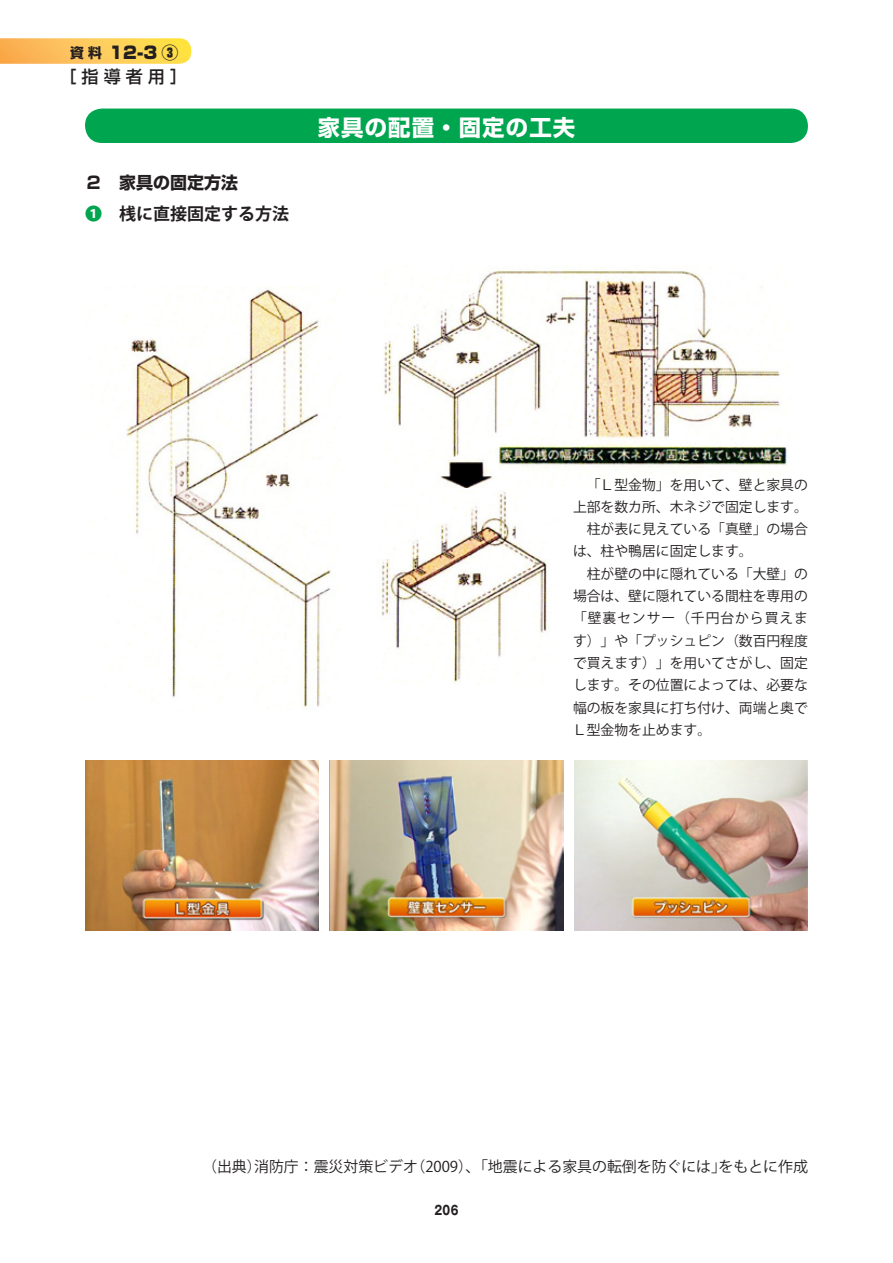
<style>
.page{position:relative;width:893px;height:1263px;background:#fff}
.page>*{position:absolute;margin:0;border:0;box-sizing:border-box;transform-origin:0 0}
.t1{font:700 22.35px "Shin Go Pr 5";letter-spacing:.05em;color:#fff}
.t2{font:700 16.95px "Koz Go Pro";color:#231f20}
.t3{font:700 16.95px "Shin Go Pr 5";color:#231f20}
.t4{font:900 16.95px "Shin Go Pr 5";color:#231f20}
.t5{font:500 16.95px "Shin Go Pr 5";color:#231f20}
.t6{font:14.85px "Koz Go Pro";color:#231f20}
.t7{font:13.8px/22.4px "Koz Go Pro";color:#231f20}
.t8{font:700 12.75px "Gothic MB101 Pr 5";color:#231f20;scale:.8 1}
.s1{font-weight:700;font-size:13.8px}
.s2{color:#00a54f}
</style>
<div class="page">
<div style="left:85px;top:109px;width:723px;height:34px;background:#00a54f;border-radius:17px"></div>
<svg style="left:0;top:38px;width:191px;height:26px;background:#fdca5a"></svg>
<img style="left:377px;top:490px;width:174px;height:194px">
<img style="left:100px;top:286px;width:240px;height:421px">
<img style="left:384px;top:266px;width:404px;height:222px">
<img style="left:85px;top:760px;width:234px;height:170px">
<img style="left:330px;top:760px;width:233px;height:170px">
<img style="left:574px;top:760px;width:234px;height:170px">
<p class="t4" style="left:70px;top:39px;width:110px"><span class="s1">資料</span> 12-3 ③</p>
<p class="t5" style="left:60px;top:63px;width:129px">［指導者用］</p>
<p class="t3" style="left:85px;top:169px;width:155px">２　家具の固定方法</p>
<p class="t2" style="left:85px;top:203px;width:206px"><span class="s2">❶　</span>桟に直接固定する方法</p>
<h1 class="t1" style="left:318px;top:110px;width:259px">家具の配置・固定の工夫</h1>
<p class="t7" style="left:573px;top:474px;width:236px">　「Ｌ型金物」を用いて、壁と家具の上部を数カ所、木ネジで固定します。　柱が表に見えている「真壁」の場合は、柱や鴨居に固定します。<br>　柱が壁の中に隠れている「大壁」の場合は、壁に隠れている間柱を専用の「壁裏センサー（千円台から買えます）」や「プッシュピン（数百円程度で買えます）」を用いてさがし、固定します。その位置によっては、必要な幅の板を家具に打ち付け、両端と奥で<br>Ｌ型金物を止めます。</p>
<p class="t6" style="left:202px;top:1157px;width:607px">（出典）消防庁：震災対策ビデオ（2009）、「地震による家具の転倒を防ぐには」をもとに作成</p>
<p class="t8" style="left:434px;top:1199px;width:32px">206</p>
</div>
